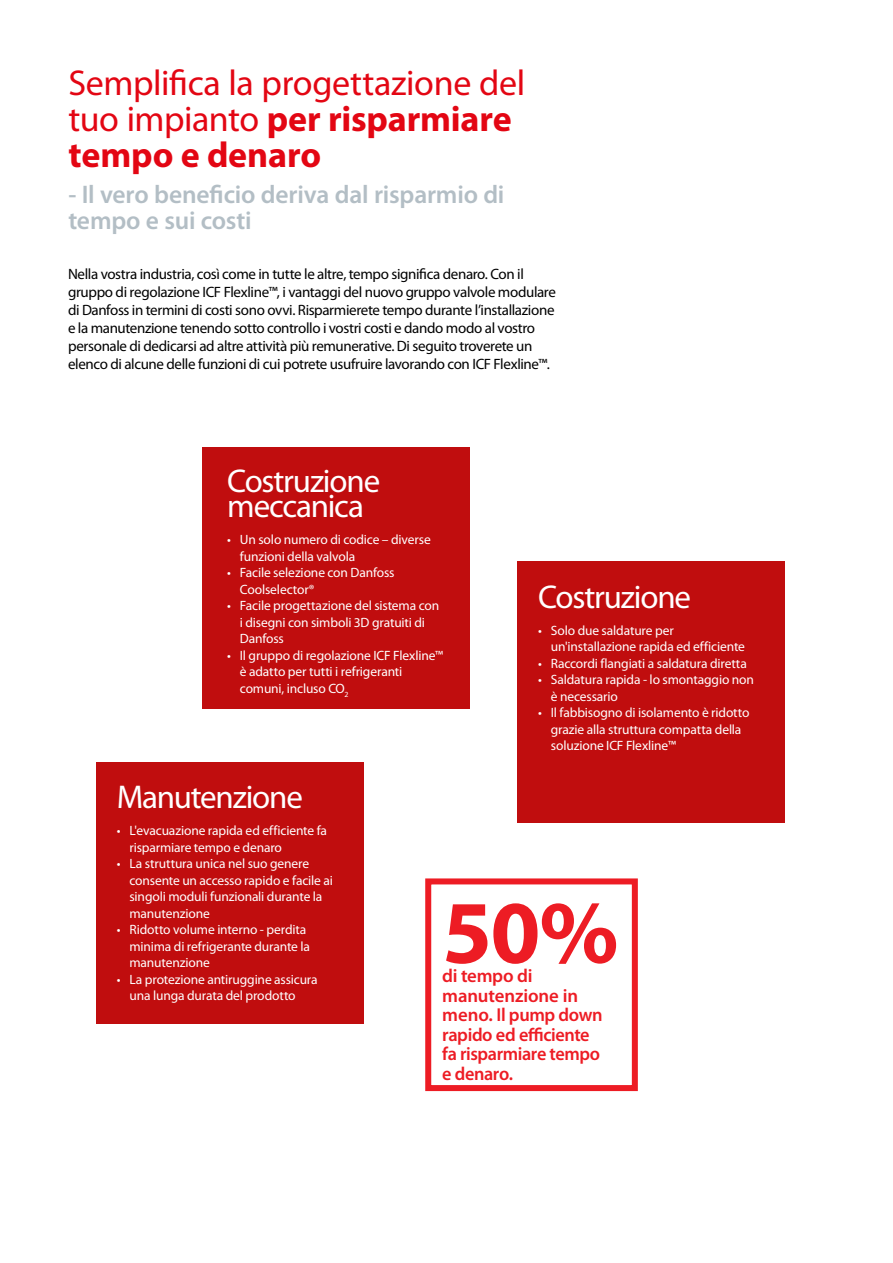
<style>
.page{position:relative;width:893px;height:1263px;background:#fff}
.page>*{position:absolute;margin:0;border:0;box-sizing:border-box;transform-origin:0 0}
.t1{font:700 90px "Myriad Pro";color:#ed1c24}
.t2{font:36px/36px "Myriad Pro";letter-spacing:-.01em;color:#e30613}
.t3{font:33px/25.5px "Myriad Pro";letter-spacing:-.035em;color:#fff}
.t4{font:600 25.5px/25.5px "Myriad Pro";letter-spacing:-.01em;color:#b3bec5}
.t5{font:600 18.75px/19.5px "Myriad Pro";letter-spacing:-.02em;color:#ed1c24}
.t6{font:15px/18px "Myriad Pro";letter-spacing:-.025em;color:#000}
.t7{font:13.5px/16.5px "Myriad Pro";letter-spacing:-.01em;color:#fff}
.s1{font-weight:700}
</style>
<div class="page">
<div style="left:202px;top:447px;width:268px;height:261px;background:#c00d0e"></div>
<div style="left:517px;top:561px;width:267px;height:261px;background:#c00d0e"></div>
<div style="left:96px;top:762px;width:268px;height:261px;background:#c00d0e"></div>
<div style="left:425px;top:878px;width:213px;height:213px;border:6px solid #ed1c24"></div>
<h2 class="t2" style="left:68px;top:65px;width:458px">Semplifica la progettazione del tuo impianto <span class="s1">per risparmiare tempo e denaro</span></h2>
<h3 class="t4" style="left:68px;top:181px;width:438px">- Il vero beneficio deriva dal risparmio di tempo e sui costi</h3>
<p class="t6" style="left:68px;top:264px;width:489px">Nella vostra industria, così come in tutte le altre, tempo significa denaro. Con il gruppo di regolazione ICF Flexline™, i vantaggi del nuovo gruppo valvole modulare di Danfoss in termini di costi sono ovvi. Risparmierete tempo durante l’installazione e la manutenzione tenendo sotto controllo i vostri costi e dando modo al vostro personale di dedicarsi ad altre attività più remunerative. Di seguito troverete un elenco di alcune delle funzioni di cui potrete usufruire lavorando con ICF Flexline™.</p>
<h3 class="t3" style="left:227px;top:467px;width:155px">Costruzione meccanica</h3>
<p class="t7" style="left:240px;top:531px;width:192px;text-indent:-13px">• Un solo numero di codice – diverse funzioni della valvola</p>
<p class="t7" style="left:240px;top:564px;width:156px;text-indent:-13px">• Facile selezione con Danfoss<br>Coolselector®</p>
<p class="t7" style="left:240px;top:597px;width:201px;text-indent:-13px">• Facile progettazione del sistema con i disegni con simboli 3D gratuiti di<br>Danfoss</p>
<p class="t7" style="left:240px;top:647px;width:205px;text-indent:-13px">• Il gruppo di regolazione ICF Flexline™ è adatto per tutti i refrigeranti comuni, incluso CO<sub>2</sub></p>
<h3 class="t3" style="left:538px;top:583px;width:155px">Costruzione</h3>
<p class="t7" style="left:551px;top:622px;width:196px;text-indent:-13px">• Solo due saldature per un'installazione rapida ed efficiente</p>
<p class="t7" style="left:538px;top:655px;width:210px">• Raccordi flangiati a saldatura diretta</p>
<p class="t7" style="left:551px;top:671px;width:205px;text-indent:-13px">• Saldatura rapida - lo smontaggio non è necessario</p>
<p class="t7" style="left:551px;top:704px;width:200px;text-indent:-13px">• Il fabbisogno di isolamento è ridotto grazie alla struttura compatta della soluzione ICF Flexline™</p>
<h3 class="t3" style="left:117px;top:784px;width:188px">Manutenzione</h3>
<p class="t7" style="left:130px;top:822px;width:199px;text-indent:-13px">• L'evacuazione rapida ed efficiente fa risparmiare tempo e denaro</p>
<p class="t7" style="left:130px;top:855px;width:205px;text-indent:-13px">• La struttura unica nel suo genere consente un accesso rapido e facile ai singoli moduli funzionali durante la manutenzione</p>
<p class="t7" style="left:130px;top:921px;width:182px;text-indent:-13px">• Ridotto volume interno - perdita minima di refrigerante durante la manutenzione</p>
<p class="t7" style="left:130px;top:970px;width:190px;text-indent:-13px">• La protezione antiruggine assicura una lunga durata del prodotto</p>
<h1 class="t1" style="left:442px;top:874px;width:178px">50%</h1>
<h3 class="t5" style="left:442px;top:966px;width:162px">di tempo di manutenzione in meno. Il pump down rapido ed efficiente fa risparmiare tempo e denaro.</h3>
</div>
